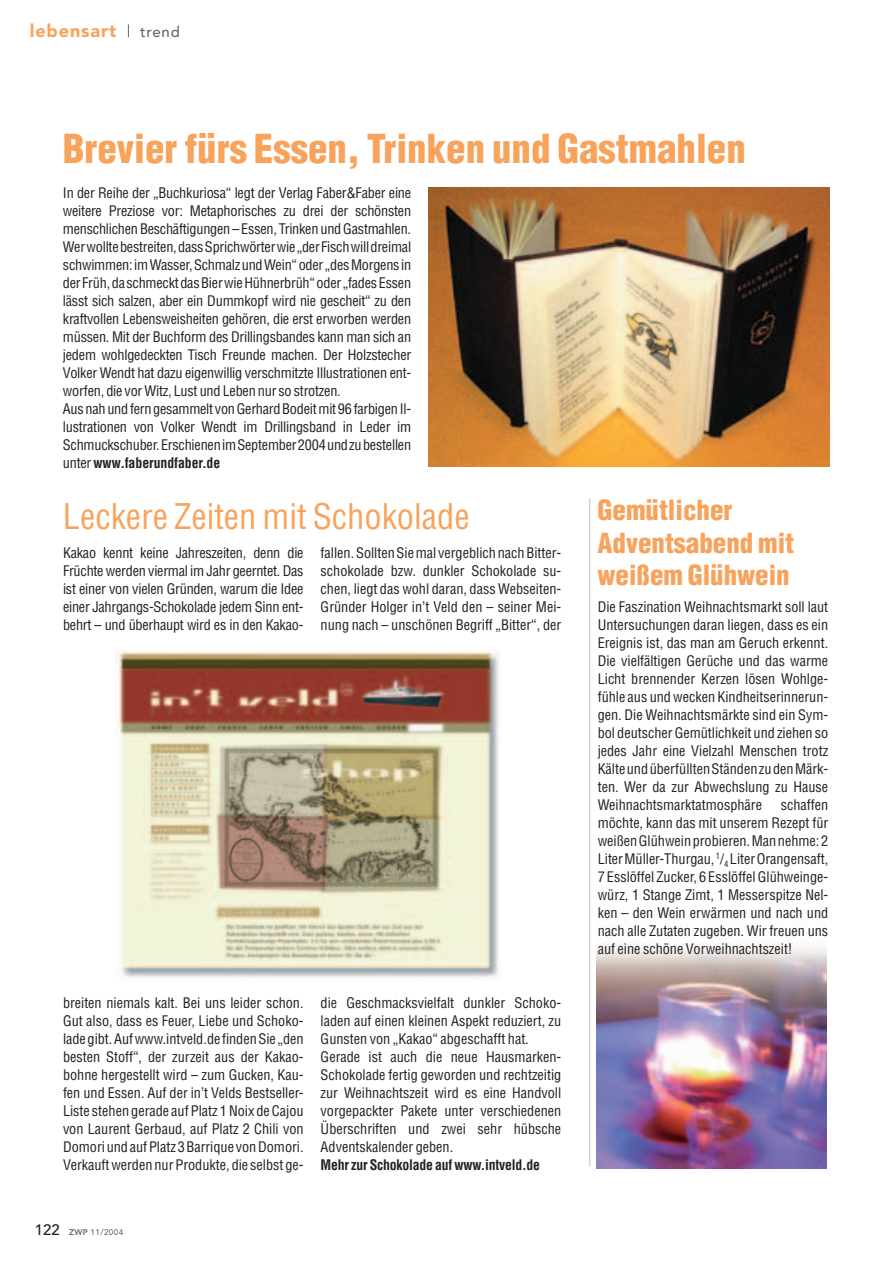
<style>
.page{position:relative;width:893px;height:1263px;background:#fff}
.page>*{position:absolute;margin:0;border:0;box-sizing:border-box;transform-origin:0 0}
.t1{font:900 condensed 39px "Helvetica";color:#f8a35c}
.t2{font:condensed 34.5px "Helvetica";color:#f8a35c}
.t3{font:900 condensed 27px/32.4px "Helvetica";color:#f8a35c}
.t4{font:900 18px "Avenir";letter-spacing:.05em;color:#f8a35c}
.t5{font:500 15px "Avenir";letter-spacing:.05em;color:#5f696f}
.t6{font:condensed 14.25px/18px "Helvetica";letter-spacing:-.015em;color:#231f20;text-align:justify}
.t7{font:700 condensed 14.25px "Helvetica";letter-spacing:-.015em;color:#231f20}
.t8{font:500 8.25px "Avenir";letter-spacing:.05em;color:#5f696f}
.s1{font-weight:700}
.s2{font-size:15px;color:#231f20}
.s3{font-weight:800}
</style>
<div class="page">
<div style="left:589px;top:910px;width:239px;height:258px;background:linear-gradient(to bottom,#fff,#fff)"></div>
<img style="left:597px;top:910px;width:229px;height:258px">
<svg style="left:128px;top:24px;width:1px;height:13px"></svg>
<img style="left:429px;top:188px;width:401px;height:279px">
<hr style="left:589px;top:498px;width:1px;height:668px;background:#b8bfc4">
<img style="left:116px;top:649px;width:384px;height:331px">
<p class="t4" style="left:30px;top:24px;width:88px">lebensart</p>
<p class="t5" style="left:140px;top:26px;width:41px">trend</p>
<h1 class="t1" style="left:63px;top:134px;width:685px">Brevier fürs Essen, Trinken und Gastmahlen</h1>
<p class="t6" style="left:63px;top:185px;width:350px;text-align:left">In der Reihe der „Buchkuriosa“ legt der Verlag Faber&amp;Faber eine weitere Preziose vor: Metaphorisches zu drei der schönsten menschlichen Beschäftigungen – Essen, Trinken und Gastmahlen.<br>Wer wollte bestreiten, dass Sprichwörter wie „der Fisch will dreimal schwimmen: im Wasser, Schmalz und Wein“ oder „des Morgens in der Früh, da schmeckt das Bier wie Hühnerbrüh“ oder „fades Essen lässt sich salzen, aber ein Dummkopf wird nie gescheit“ zu den kraftvollen Lebensweisheiten gehören, die erst erworben werden müssen. Mit der Buchform des Drillingsbandes kann man sich an jedem wohlgedeckten Tisch Freunde machen. Der Holzstecher Volker Wendt hat dazu eigenwillig verschmitzte Illustrationen ent&shy;worfen, die vor Witz, Lust und Leben nur so strotzen.<br>Aus nah und fern gesammelt von Gerhard Bodeit mit 96 farbigen Il&shy;lustrationen von Volker Wendt im Drillingsband in Leder im Schmuckschuber. Erschienen im September 2004 und zu bestellen unter <span class="s1">www.faberundfaber.de</span></p>
<h2 class="t2" style="left:63px;top:503px;width:408px">Leckere Zeiten mit Schokolade</h2>
<p class="t6" style="left:63px;top:545px;width:242px">Kakao kennt keine Jahreszeiten, denn die Früchte werden viermal im Jahr geerntet. Das ist einer von vielen Gründen, warum die Idee einer Jahrgangs-Schokolade jedem Sinn ent&shy;behrt – und überhaupt wird es in den Kakao-</p>
<p class="t6" style="left:321px;top:545px;width:242px">fallen. Sollten Sie mal vergeblich nach Bitter&shy;schokolade bzw. dunkler Schokolade su&shy;chen, liegt das wohl daran, dass Webseiten-Gründer Holger in’t Veld den – seiner Mei&shy;nung nach – unschönen Begriff „Bitter“, der</p>
<p class="t6" style="left:63px;top:995px;width:242px">breiten niemals kalt. Bei uns leider schon.<br>Gut also, dass es Feuer, Liebe und Schoko&shy;lade gibt. Auf www.intveld.de finden Sie „den besten Stoff“, der zurzeit aus der Kakao&shy;bohne hergestellt wird – zum Gucken, Kau&shy;fen und Essen. Auf der in’t Velds Bestseller-Liste stehen gerade auf Platz 1 Noix de Cajou von Laurent Gerbaud, auf Platz 2 Chili von Domori und auf Platz 3 Barrique von Domori.<br>Verkauft werden nur Produkte, die selbst ge-</p>
<p class="t6" style="left:321px;top:995px;width:242px;text-align:left">die Geschmacksvielfalt dunkler Schoko&shy;laden auf einen kleinen Aspekt reduziert, zu Gunsten von „Kakao“ abgeschafft hat.<br>Gerade ist auch die neue Hausmarken-Schokolade fertig geworden und rechtzeitig zur Weihnachtszeit wird es eine Handvoll vorgepackter Pakete unter verschiedenen Überschriften und zwei sehr hübsche Adventskalender geben.</p>
<p class="t7" style="left:321px;top:1159px;width:221px">Mehr zur Schokolade auf www.intveld.de</p>
<p class="t8" style="left:35px;top:1228px;width:90px"><span class="s2">122</span> <span class="s3">ZWP</span> 11/2004</p>
<h3 class="t3" style="left:597px;top:496px;width:198px">Gemütlicher<br>Adventsabend mit weißem Glühwein</h3>
<p class="t6" style="left:598px;top:599px;width:232px">Die Faszination Weihnachtsmarkt soll laut Untersuchungen daran liegen, dass es ein Ereignis ist, das man am Geruch erkennt.<br>Die vielfältigen Gerüche und das warme Licht brennender Kerzen lösen Wohlge&shy;fühle aus und wecken Kindheitserinnerun&shy;gen. Die Weihnachtsmärkte sind ein Sym&shy;bol deutscher Gemütlichkeit und ziehen so jedes Jahr eine Vielzahl Menschen trotz Kälte und überfüllten Ständen zu den Märk&shy;ten. Wer da zur Abwechslung zu Hause Weihnachtsmarktatmosphäre</p>
<p class="t6" style="left:598px;top:797px;width:232px;text-indent:183px">schaffen möchte, kann das mit unserem Rezept für weißen Glühwein probieren. Man nehme: 2<br>Liter Müller-Thurgau, <sup>1</sup>/<sub>4</sub> Liter Orangensaft, 7 Esslöffel Zucker, 6 Esslöffel Glühweinge&shy;würz, 1 Stange Zimt, 1 Messerspitze Nel&shy;ken – den Wein erwärmen und nach und nach alle Zutaten zugeben. Wir freuen uns auf eine schöne Vorweihnachtszeit!</p>
</div>
